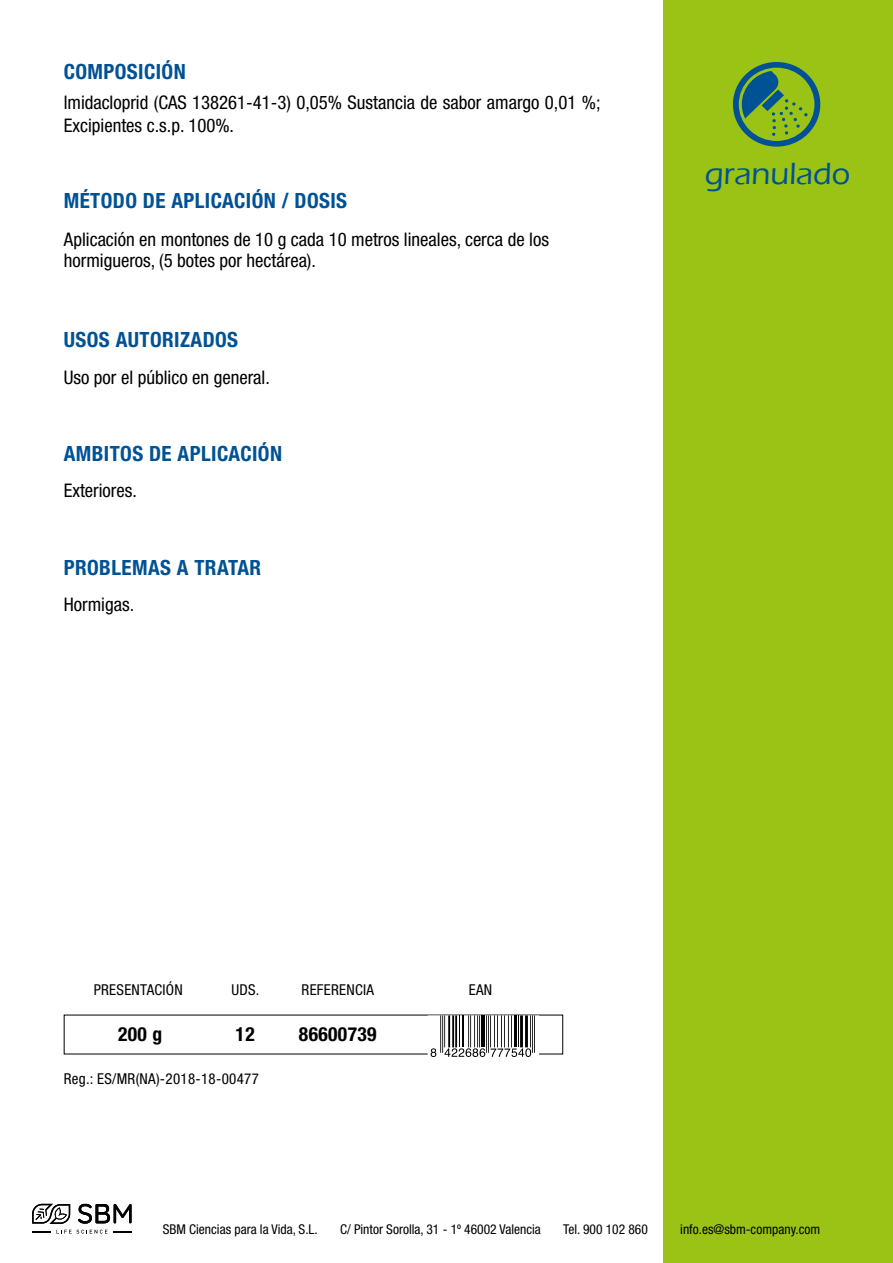
<style>
.page{position:relative;width:893px;height:1263px;background:#fff}
.page>*{position:absolute;margin:0;border:0;box-sizing:border-box;transform-origin:0 0}
.t1{font:500 31.5px "Eras ITC";color:#005295}
.t2{font:700 condensed 21px "Helvetica Neue LT Pro";letter-spacing:.02em;color:#005295}
.t3{font:700 condensed 19.5px "Helvetica Neue LT Pro";letter-spacing:.02em;color:#000}
.t4{font:condensed 18.75px/22.5px "Helvetica Neue";color:#000}
.t5{font:condensed 15px "Helvetica Neue LT Pro";letter-spacing:.02em;color:#000}
.t6{font:condensed 13.5px "Helvetica Neue";color:#000}
.t7{font:condensed 13.5px "Helvetica Neue LT Pro";color:#000}
</style>
<div class="page">
<div style="left:664px;top:0;width:229px;height:1263px;background:#9ac316"></div>
<svg style="left:78px;top:1204px;width:54px;height:20px"></svg>
<svg style="left:32px;top:1204px;width:38px;height:20px"></svg>
<svg style="left:57px;top:1230px;width:50px;height:3px"></svg>
<svg style="left:32px;top:1231px;width:19px;height:1px"></svg>
<svg style="left:113px;top:1231px;width:19px;height:2px"></svg>
<hr style="left:444px;top:1015px;width:1px;height:32px;background:#000">
<hr style="left:440px;top:1015px;width:1px;height:38px;background:#000">
<hr style="left:442px;top:1015px;width:1px;height:38px;background:#000">
<hr style="left:448px;top:1015px;width:2px;height:32px;background:#000">
<hr style="left:452px;top:1015px;width:2px;height:32px;background:#000">
<hr style="left:455px;top:1015px;width:2px;height:32px;background:#000">
<hr style="left:459px;top:1015px;width:1px;height:32px;background:#000">
<hr style="left:462px;top:1015px;width:2px;height:32px;background:#000">
<hr style="left:468px;top:1015px;width:1px;height:32px;background:#000">
<hr style="left:470px;top:1015px;width:1px;height:32px;background:#000">
<hr style="left:474px;top:1015px;width:1px;height:32px;background:#000">
<hr style="left:477px;top:1015px;width:1px;height:32px;background:#000">
<hr style="left:479px;top:1015px;width:1px;height:32px;background:#000">
<hr style="left:481px;top:1015px;width:4px;height:32px;background:#000">
<hr style="left:490px;top:1015px;width:1px;height:32px;background:#000">
<hr style="left:494px;top:1015px;width:1px;height:32px;background:#000">
<hr style="left:497px;top:1015px;width:1px;height:32px;background:#000">
<hr style="left:501px;top:1015px;width:1px;height:32px;background:#000">
<hr style="left:504px;top:1015px;width:1px;height:32px;background:#000">
<hr style="left:508px;top:1015px;width:1px;height:32px;background:#000">
<hr style="left:511px;top:1015px;width:1px;height:32px;background:#000">
<hr style="left:486px;top:1015px;width:1px;height:38px;background:#000">
<hr style="left:488px;top:1015px;width:1px;height:38px;background:#000">
<hr style="left:514px;top:1015px;width:3px;height:32px;background:#000">
<hr style="left:518px;top:1015px;width:1px;height:32px;background:#000">
<hr style="left:520px;top:1015px;width:3px;height:32px;background:#000">
<hr style="left:525px;top:1015px;width:3px;height:32px;background:#000">
<hr style="left:530px;top:1015px;width:1px;height:32px;background:#000">
<hr style="left:532px;top:1015px;width:1px;height:38px;background:#000">
<hr style="left:534px;top:1015px;width:1px;height:38px;background:#000">
<svg style="left:431px;top:1048px;width:5px;height:9px"></svg>
<svg style="left:444px;top:1048px;width:87px;height:9px"></svg>
<svg style="left:733px;top:62px;width:87px;height:85px"></svg>
<p class="t2" style="left:64px;top:59px;width:124px">COMPOSICIÓN</p>
<p class="t4" style="left:64px;top:91px;width:538px">lmidacloprid (CAS 138261-41-3) 0,05% Sustancia de sabor amargo 0,01 %;<br>Excipientes c.s.p. 100%.</p>
<p class="t2" style="left:64px;top:188px;width:285px">MÉTODO DE APLICACIÓN / DOSIS</p>
<p class="t4" style="left:64px;top:229px;width:487px;line-height:21px">Aplicación en montones de 10 g cada 10 metros lineales, cerca de los hormigueros, (5 botes por hectárea).</p>
<p class="t2" style="left:64px;top:326px;width:176px">USOS AUTORIZADOS</p>
<p class="t4" style="left:64px;top:366px;width:208px">Uso por el público en general.</p>
<p class="t2" style="left:64px;top:441px;width:220px">AMBITOS DE APLICACIÓN</p>
<p class="t4" style="left:64px;top:479px;width:75px">Exteriores.</p>
<p class="t2" style="left:64px;top:555px;width:199px">PROBLEMAS A TRATAR</p>
<p class="t4" style="left:64px;top:593px;width:72px">Hormigas.</p>
<h1 class="t1" style="left:705px;top:156px;width:147px">granulado</h1>
<p class="t5" style="left:94px;top:981px;width:91px">PRESENTACIÓN</p>
<p class="t3" style="left:118px;top:1023px;width:46px">200 g</p>
<p class="t3" style="left:236px;top:1023px;width:21px">12</p>
<p class="t3" style="left:299px;top:1023px;width:79px">86600739</p>
<p class="t5" style="left:231px;top:981px;width:30px">UDS.</p>
<p class="t5" style="left:302px;top:981px;width:74px">REFERENCIA</p>
<p class="t5" style="left:469px;top:981px;width:25px">EAN</p>
<p class="t5" style="left:64px;top:1070px;width:197px">Reg.: ES/MR(NA)-2018-18-00477</p>
<p class="t7" style="left:163px;top:1221px;width:157px">SBM Ciencias para la Vida, S.L.</p>
<p class="t6" style="left:340px;top:1221px;width:202px">C/ Pintor Sorolla, 31 - 1º 46002 Valencia</p>
<p class="t6" style="left:563px;top:1221px;width:86px">Tel. 900 102 860</p>
<p class="t6" style="left:680px;top:1221px;width:141px">info.es@sbm-company.com</p>
</div>
